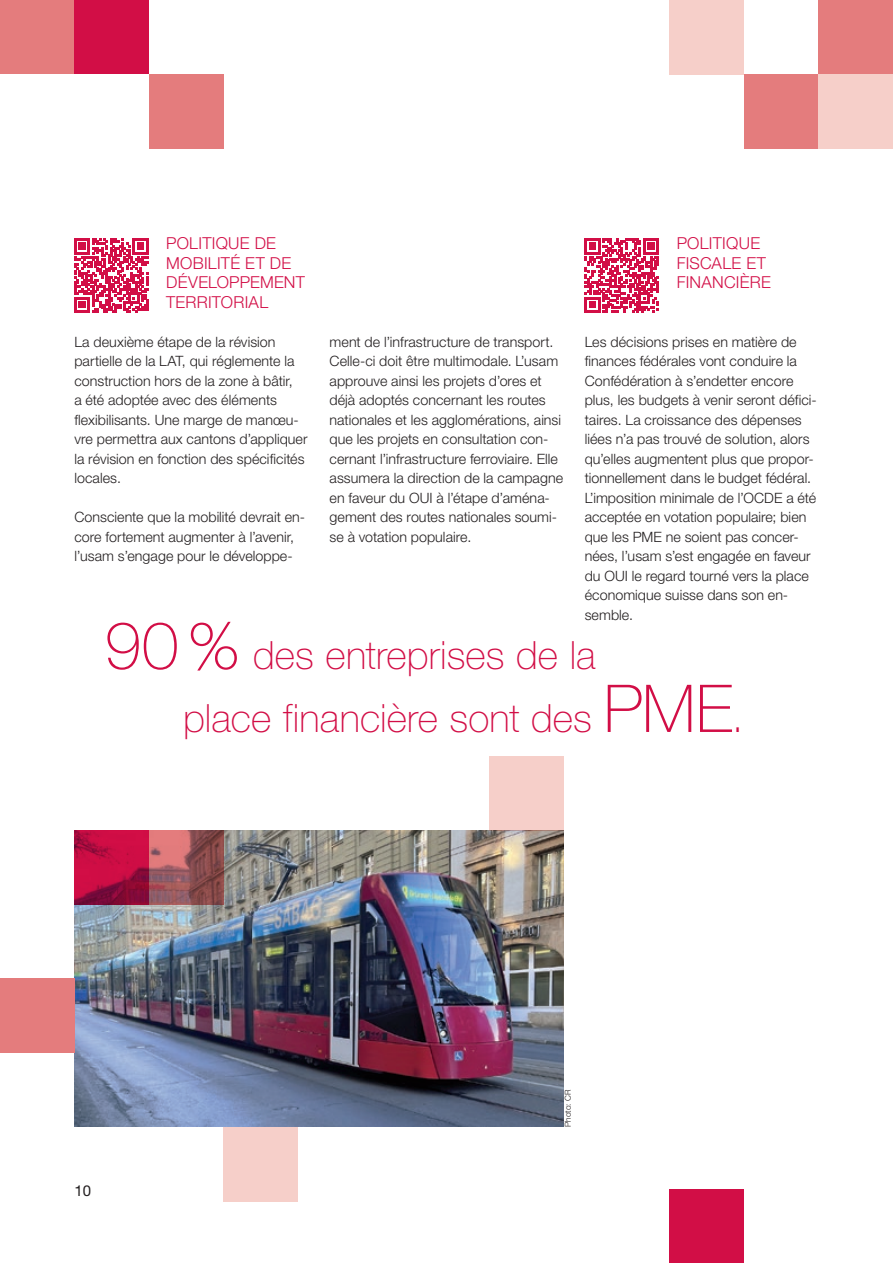
<style>
.page{position:relative;width:893px;height:1263px;background:#fff}
.page>*{position:absolute;margin:0;border:0;box-sizing:border-box;transform-origin:0 0}
.t1{font:100 39px/63px "Helvetica Neue LT Std";color:#d20e46}
.t2{font:300 16.5px/19.5px "Helvetica Neue LT Std";letter-spacing:.015em;color:#d20e46}
.t3{font:15px "Helvetica Neue LT Std";color:#231f20}
.t4{font:300 14.25px/19.5px "Helvetica Neue LT Std";letter-spacing:.005em;color:#231f20}
.t5{font:300 8.25px "Helvetica Neue LT Std";color:#231f20}
.s1{font-size:66px}
.s2{font-size:45px}
</style>
<div class="page">
<div style="left:74px;top:0;width:75px;height:74px;background:#d20e46"></div>
<div style="left:149px;top:74px;width:74px;height:75px;background:#e47c7d"></div>
<div style="left:0;top:0;width:74px;height:74px;background:#e47c7d"></div>
<div style="left:744px;top:74px;width:75px;height:75px;background:#e47c7d"></div>
<div style="left:670px;top:0;width:74px;height:74px;background:#f6cfc9"></div>
<div style="left:819px;top:74px;width:74px;height:75px;background:#f6cfc9"></div>
<div style="left:819px;top:0;width:74px;height:74px;background:#e47c7d"></div>
<div style="left:670px;top:1188px;width:74px;height:75px;background:#d20e46"></div>
<img style="left:74px;top:830px;width:490px;height:297px">
<div style="left:223px;top:1127px;width:75px;height:74px;background:#f6cfc9"></div>
<div style="left:0;top:978px;width:74px;height:74px;background:#e47c7d"></div>
<svg style="left:149px;top:830px;width:74px;height:75px;background:#9f5a5d"></svg>
<svg style="left:74px;top:830px;width:75px;height:75px;background:#b40b3f"></svg>
<div style="left:489px;top:756px;width:75px;height:75px;background:#f6cfc9"></div>
<svg style="left:74px;top:238px;width:75px;height:75px"></svg>
<svg style="left:585px;top:238px;width:74px;height:75px"></svg>
<p class="t2" style="left:166px;top:233px;width:140px">POLITIQUE DE<br>MOBILITÉ ET DE<br>DÉVELOPPEMENT<br>TERRITORIAL</p>
<p class="t4" style="left:74px;top:332px;width:235px">La deuxième étape de la révision partielle de la LAT, qui réglemente la construction hors de la zone à bâtir,<br>a été adoptée avec des éléments flexibilisants. Une marge de manœu&shy;vre permettra aux cantons d’appliquer la révision en fonction des spécificités locales.</p>
<p class="t4" style="left:74px;top:507px;width:232px">Consciente que la mobilité devrait en&shy;core fortement augmenter à l’avenir, l’usam s’engage pour le développe-</p>
<p class="t2" style="left:677px;top:233px;width:96px">POLITIQUE<br>FISCALE ET<br>FINANCIÈRE</p>
<p class="t4" style="left:585px;top:332px;width:233px">Les décisions prises en matière de finances fédérales vont conduire la Confédération à s’endetter encore plus, les budgets à venir seront défici&shy;taires. La croissance des dépenses liées n’a pas trouvé de solution, alors qu’elles augmentent plus que propor&shy;tionnellement dans le budget fédéral.<br>L’imposition minimale de l’OCDE a été acceptée en votation populaire; bien que les PME ne soient pas concer&shy;nées, l’usam s’est engagée en faveur du OUI le regard tourné vers la place économique suisse dans son en&shy;semble.</p>
<p class="t4" style="left:330px;top:332px;width:235px">ment de l’infrastructure de transport.<br>Celle-ci doit être multimodale. L’usam approuve ainsi les projets d’ores et déjà adoptés concernant les routes nationales et les agglomérations, ainsi que les projets en consultation con&shy;cernant l’infrastructure ferroviaire. Elle assumera la direction de la campagne en faveur du OUI à l’étape d’aména&shy;gement des routes nationales soumi&shy;se à votation populaire.</p>
<h1 class="t1" style="left:183px;top:623px;width:563px;text-indent:-79px"><span class="s1">90%</span> des entreprises de la<br>place financière sont des <span class="s1">PME</span><span class="s2">.</span></h1>
<p class="t3" style="left:74px;top:1182px;width:18px">10</p>
<p class="t5" style="left:563px;top:1127px;width:39px;rotate:-90deg">Photo: CR</p>
</div>
